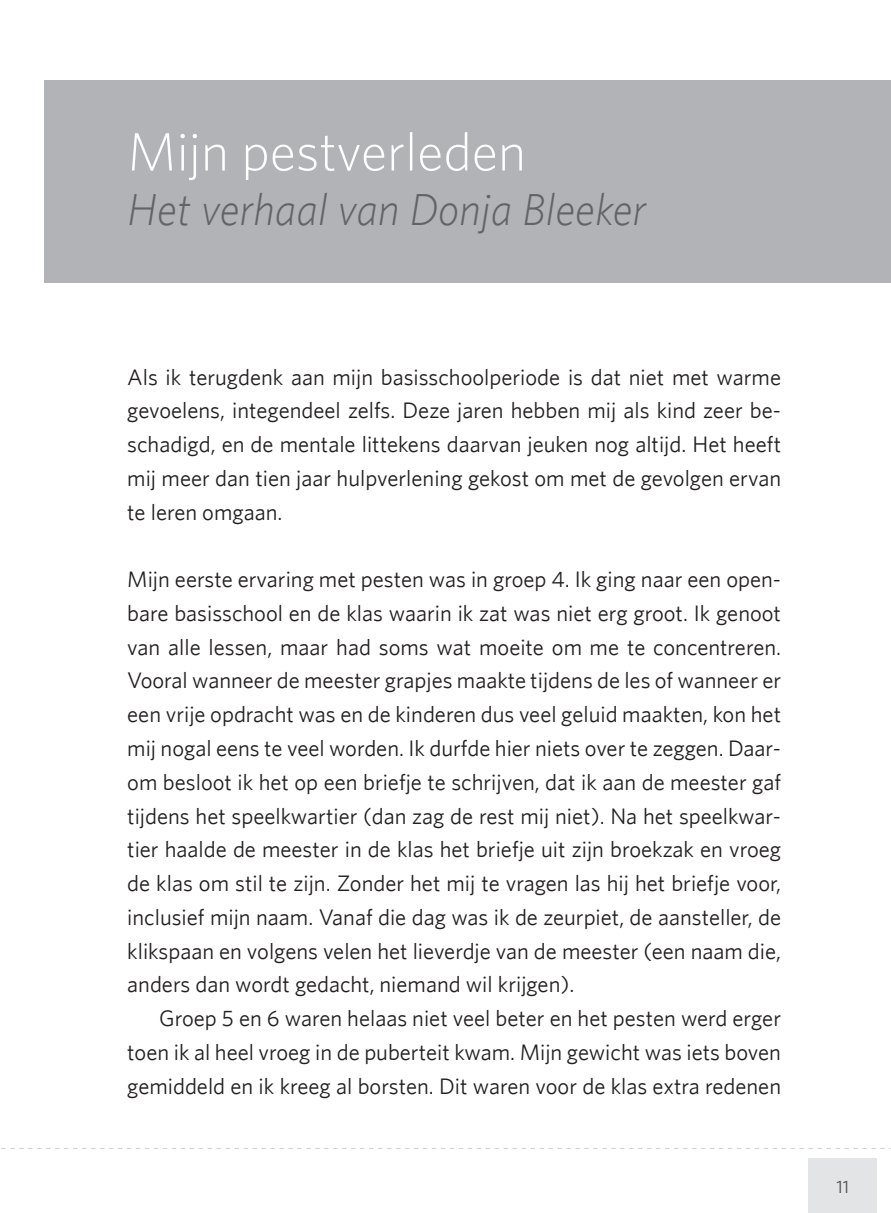
<style>
.page{position:relative;width:891px;height:1213px;background:#fff}
.page>*{position:absolute;margin:0;border:0;box-sizing:border-box;transform-origin:0 0}
.t1{font:300 54px "Whitney";color:#fff}
.t2{font:italic 300 45px "Whitney";color:#636366}
.t3{font:22.5px/33.8px "Whitney";color:#231f20;text-align:justify}
.t4{font:18px "Whitney";color:#4b4c4d}
</style>
<div class="page">
<div style="left:44px;top:80px;width:847px;height:203px;background:#b2b3b7"></div>
<div style="left:808px;top:1157px;width:69px;height:55px;background:#e3e4e5"></div>
<svg style="left:1px;top:1148px;width:890px;height:1px"></svg>
<h1 class="t1" style="left:127px;top:120px;width:400px">Mijn pestverleden</h1>
<h2 class="t2" style="left:127px;top:183px;width:520px">Het verhaal van Donja Bleeker</h2>
<p class="t3" style="left:127px;top:359px;width:655px">Als ik terugdenk aan mijn basisschoolperiode is dat niet met warme gevoelens, integendeel zelfs. Deze jaren hebben mij als kind zeer be&shy;schadigd, en de mentale littekens daarvan jeuken nog altijd. Het heeft mij meer dan tien jaar hulpverlening gekost om met de gevolgen ervan te leren omgaan.</p>
<p class="t3" style="left:127px;top:562px;width:655px">Mijn eerste ervaring met pesten was in groep 4. Ik ging naar een open&shy;bare basisschool en de klas waarin ik zat was niet erg groot. Ik genoot van alle lessen, maar had soms wat moeite om me te concentreren.<br>Vooral wanneer de meester grapjes maakte tijdens de les of wanneer er een vrije opdracht was en de kinderen dus veel geluid maakten, kon het mij nogal eens te veel worden. Ik durfde hier niets over te zeggen. Daar&shy;om besloot ik het op een briefje te schrijven, dat ik aan de meester gaf tijdens het speelkwartier (dan zag de rest mij niet). Na het speelkwar&shy;tier haalde de meester in de klas het briefje uit zijn broekzak en vroeg de klas om stil te zijn. Zonder het mij te vragen las hij het briefje voor, inclusief mijn naam. Vanaf die dag was ik de zeurpiet, de aansteller, de klikspaan en volgens velen het lieverdje van de meester (een naam die, anders dan wordt gedacht, niemand wil krijgen).</p>
<p class="t3" style="left:127px;top:1001px;width:655px;text-indent:32px">Groep 5 en 6 waren helaas niet veel beter en het pesten werd erger toen ik al heel vroeg in de puberteit kwam. Mijn gewicht was iets boven gemiddeld en ik kreeg al borsten. Dit waren voor de klas extra redenen</p>
<p class="t4" style="left:836px;top:1176px;width:14px">11</p>
</div>
